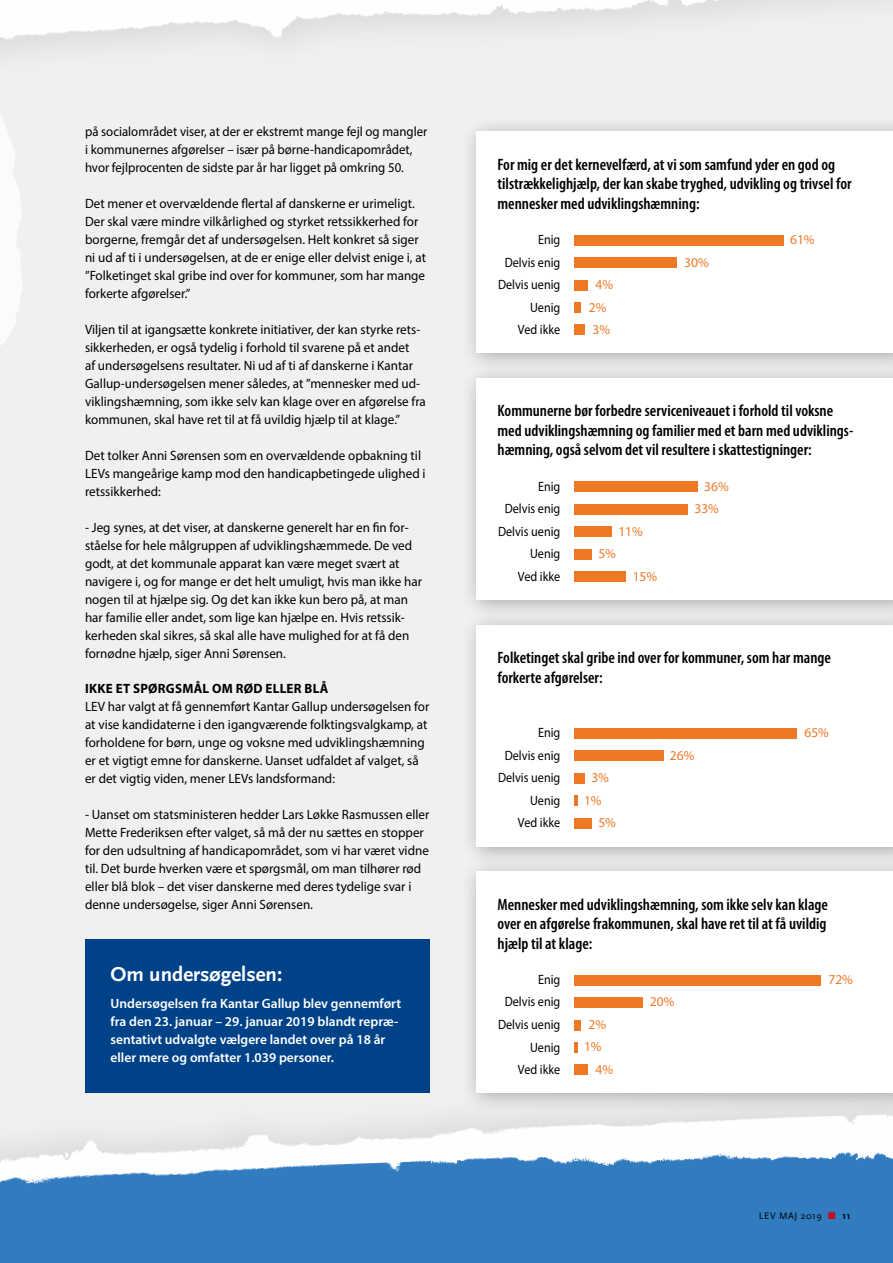
<style>
.page{position:relative;width:893px;height:1263px;background:#f0f0f0}
.page>*{position:absolute;margin:0;border:0;box-sizing:border-box;transform-origin:0 0}
.t1{font:700 21px "Scala Sans";color:#fff}
.t2{font:600 condensed 16.5px/19.5px "Myriad Pro";color:#000}
.t3{font:13.5px/18px "Myriad Pro";color:#000}
.t4{font:600 13.5px/18px "Myriad Pro";color:#fff}
.t5{font:13.5px/18px "Myriad Pro";color:#000;scale:.95 1}
.t6{font:13.5px/22.5px "Myriad Pro";color:#000;text-align:right;scale:.9 1}
.t7{font:13.5px/22.5px "Myriad Pro";color:#ef7825}
.t8{font:700 13.5px "Myriad Pro";letter-spacing:.02em;color:#000}
.t9{font:9.75px "Scala Sans";letter-spacing:.05em;color:#000}
.s1{color:#c80a21}
.s2{font-weight:700}
</style>
<div class="page">
<div style="left:85px;top:940px;width:344px;height:153px;background:#004288"></div>
<div style="left:0;top:1073px;width:893px;height:190px;background:#000;opacity:.1"></div>
<img style="left:0;top:1107px;width:893px;height:29px">
<img style="left:0;top:1136px;width:893px;height:127px">
<img style="left:0;top:0;width:850px;height:48px">
<svg style="left:0;top:19px;width:23px;height:326px"></svg>
<div style="left:460px;top:363px;width:433px;height:258px;background:#000;opacity:.3"></div>
<div style="left:476px;top:378px;width:417px;height:222px;background:#fff"></div>
<div style="left:461px;top:609px;width:432px;height:259px;background:#000;opacity:.3"></div>
<div style="left:476px;top:625px;width:417px;height:221px;background:#fff"></div>
<div style="left:460px;top:856px;width:433px;height:258px;background:#000;opacity:.3"></div>
<div style="left:476px;top:872px;width:417px;height:221px;background:#fff"></div>
<div style="left:461px;top:116px;width:432px;height:259px;background:#000;opacity:.3"></div>
<div style="left:476px;top:132px;width:417px;height:221px;background:#fff"></div>
<div style="left:574px;top:482px;width:123px;height:10px;background:#ef7825"></div>
<div style="left:574px;top:728px;width:223px;height:11px;background:#ef7825"></div>
<div style="left:574px;top:975px;width:247px;height:10px;background:#ef7825"></div>
<div style="left:574px;top:235px;width:209px;height:11px;background:#ef7825"></div>
<div style="left:574px;top:504px;width:113px;height:11px;background:#ef7825"></div>
<div style="left:574px;top:751px;width:89px;height:10px;background:#ef7825"></div>
<div style="left:574px;top:997px;width:69px;height:11px;background:#ef7825"></div>
<div style="left:574px;top:257px;width:103px;height:11px;background:#ef7825"></div>
<div style="left:574px;top:526px;width:38px;height:11px;background:#ef7825"></div>
<div style="left:574px;top:773px;width:10px;height:11px;background:#ef7825"></div>
<div style="left:574px;top:1020px;width:7px;height:10px;background:#ef7825"></div>
<div style="left:574px;top:280px;width:14px;height:10px;background:#ef7825"></div>
<div style="left:574px;top:549px;width:17px;height:10px;background:#ef7825"></div>
<svg style="left:574px;top:795px;width:3px;height:11px"></svg>
<svg style="left:574px;top:1042px;width:3px;height:11px"></svg>
<div style="left:574px;top:302px;width:7px;height:11px;background:#ef7825"></div>
<div style="left:574px;top:571px;width:51px;height:11px;background:#ef7825"></div>
<div style="left:574px;top:818px;width:17px;height:10px;background:#ef7825"></div>
<div style="left:574px;top:1064px;width:14px;height:11px;background:#ef7825"></div>
<div style="left:574px;top:325px;width:10px;height:10px;background:#ef7825"></div>
<p class="t5" style="left:85px;top:122px;width:362px">på socialområdet viser, at der er ekstremt mange fejl og mangler i kommunernes afgørelser – især på børne-handicapområdet, hvor fejlprocenten de sidste par år har ligget på omkring 50.</p>
<p class="t3" style="left:85px;top:194px;width:342px">Det mener et overvældende flertal af danskerne er urimeligt.<br>Der skal være mindre vilkårlighed og styrket retssikkerhed for borgerne, fremgår det af undersøgelsen. Helt konkret så siger ni ud af ti i undersøgelsen, at de er enige eller delvist enige i, at ”Folketinget skal gribe ind over for kommuner, som har mange forkerte afgørelser.”</p>
<p class="t3" style="left:85px;top:320px;width:342px">Viljen til at igangsætte konkrete initiativer, der kan styrke rets&shy;sikkerheden, er også tydelig i forhold til svarene på et andet<br>af undersøgelsens resultater. Ni ud af ti af danskerne i Kantar Gallup-undersøgelsen mener således, at ”mennesker med ud&shy;viklingshæmning, som ikke selv kan klage over en afgørelse fra kommunen, skal have ret til at få uvildig hjælp til at klage.”</p>
<p class="t3" style="left:85px;top:446px;width:342px">Det tolker Anni Sørensen som en overvældende opbakning til<br>LEVs mangeårige kamp mod den handicapbetingede ulighed i retssikkerhed:</p>
<p class="t3" style="left:85px;top:518px;width:338px">- Jeg synes, at det viser, at danskerne generelt har en fin for&shy;ståelse for hele målgruppen af udviklingshæmmede. De ved godt, at det kommunale apparat kan være meget svært at navigere i, og for mange er det helt umuligt, hvis man ikke har nogen til at hjælpe sig. Og det kan ikke kun bero på, at man har familie eller andet, som lige kan hjælpe en. Hvis retssik&shy;kerheden skal sikres, så skal alle have mulighed for at få den fornødne hjælp, siger Anni Sørensen.</p>
<p class="t8" style="left:85px;top:679px;width:245px">IKKE ET SPØRGSMÅL OM RØD ELLER BLÅ</p>
<p class="t3" style="left:85px;top:697px;width:346px">LEV har valgt at få gennemført Kantar Gallup undersøgelsen for at vise kandidaterne i den igangværende folktingsvalgkamp, at forholdene for børn, unge og voksne med udviklingshæmning er et vigtigt emne for danskerne. Uanset udfaldet af valget, så er det vigtig viden, mener LEVs landsformand:</p>
<p class="t3" style="left:85px;top:805px;width:346px">- Uanset om statsministeren hedder Lars Løkke Rasmussen eller Mette Frederiksen efter valget, så må der nu sættes en stopper for den udsultning af handicapområdet, som vi har været vidne til. Det burde hverken være et spørgsmål, om man tilhører rød eller blå blok – det viser danskerne med deres tydelige svar i denne undersøgelse, siger Anni Sørensen.</p>
<h1 class="t1" style="left:111px;top:962px;width:173px">Om undersøgelsen:</h1>
<p class="t4" style="left:111px;top:994px;width:292px">Undersøgelsen fra Kantar Gallup blev gennemført fra den 23. januar – 29. januar 2019 blandt repræ&shy;sentativt udvalgte vælgere landet over på 18 år eller mere og omfatter 1.039 personer.</p>
<p class="t2" style="left:497px;top:154px;width:356px">For mig er det kernevelfærd, at vi som samfund yder en god og tilstrækkelighjælp, der kan skabe tryghed, udvikling og trivsel for mennesker med udviklingshæmning:</p>
<p class="t6" style="left:498px;top:228px;width:71px">Enig<br>Delvis enig<br>Delvis uenig<br>Uenig<br>Ved ikke</p>
<p class="t7" style="left:589px;top:273px;width:26px;text-align:center">4%<br>2%<br>3%</p>
<p class="t7" style="left:684px;top:251px;width:26px">30%</p>
<p class="t7" style="left:790px;top:228px;width:26px">61%</p>
<p class="t2" style="left:497px;top:401px;width:357px">Kommunerne bør forbedre serviceniveauet i forhold til voksne med udviklingshæmning og familier med et barn med udviklings&shy;hæmning, også selvom det vil resultere i skattestigninger:</p>
<p class="t6" style="left:498px;top:475px;width:71px">Enig<br>Delvis enig<br>Delvis uenig<br>Uenig<br>Ved ikke</p>
<p class="t7" style="left:618px;top:520px;width:26px">11%</p>
<p class="t7" style="left:598px;top:542px;width:19px">5%</p>
<p class="t7" style="left:633px;top:565px;width:26px">15%</p>
<p class="t7" style="left:694px;top:475px;width:36px;text-indent:10px">36%<br>33%</p>
<p class="t2" style="left:497px;top:647px;width:335px">Folketinget skal gribe ind over for kommuner, som har mange forkerte afgørelser:</p>
<p class="t6" style="left:498px;top:721px;width:71px">Enig<br>Delvis enig<br>Delvis uenig<br>Uenig<br>Ved ikke</p>
<p class="t7" style="left:591px;top:766px;width:19px">3%</p>
<p class="t7" style="left:584px;top:789px;width:19px">1%</p>
<p class="t7" style="left:598px;top:811px;width:19px">5%</p>
<p class="t7" style="left:670px;top:744px;width:26px">26%</p>
<p class="t7" style="left:804px;top:721px;width:26px">65%</p>
<p class="t2" style="left:497px;top:894px;width:332px;text-align:justify">Mennesker med udviklingshæmning, som ikke selv kan klage over en afgørelse frakommunen, skal have ret til at få uvildig hjælp til at klage:</p>
<p class="t6" style="left:498px;top:968px;width:71px">Enig<br>Delvis enig<br>Delvis uenig<br>Uenig<br>Ved ikke</p>
<p class="t7" style="left:588px;top:1013px;width:19px">2%</p>
<p class="t7" style="left:584px;top:1035px;width:19px">1%</p>
<p class="t7" style="left:595px;top:1058px;width:19px">4%</p>
<p class="t7" style="left:650px;top:990px;width:26px">20%</p>
<p class="t7" style="left:828px;top:968px;width:26px">72%</p>
<p class="t9" style="left:759px;top:1211px;width:93px">LEV MAJ 2019 <span class="s1">■</span> <span class="s2">11</span></p>
</div>
